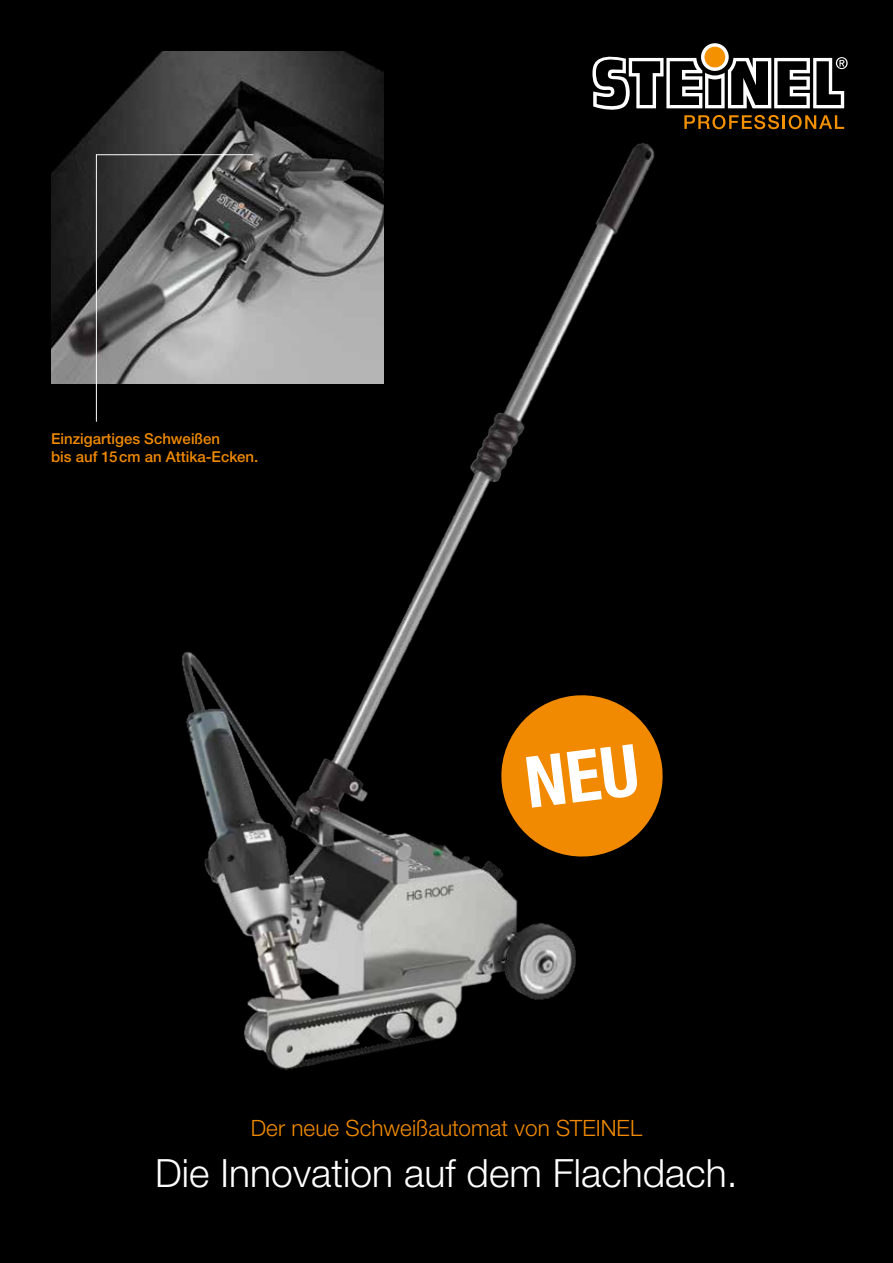
<style>
.page{position:relative;width:893px;height:1263px;background:#000}
.page>*{position:absolute;margin:0;border:0;box-sizing:border-box;transform-origin:0 0}
.t1{font:300 39px "Helvetica Neue LTW1 G";color:#fff}
.t2{font:300 22.5px "Helvetica Neue LTW1 G";color:#f18a00}
.t3{font:500 15px/18px "Helvetica Neue LTW1 G";color:#f18a00}
</style>
<div class="page">
<svg style="left:701px;top:43px;width:28px;height:28px"></svg>
<div style="left:704px;top:47px;width:21px;height:20px;background:#f39100;border-radius:50%"></div>
<svg style="left:592px;top:53px;width:256px;height:76px"></svg>
<img style="left:182px;top:112px;width:575px;height:958px">
<img style="left:51px;top:51px;width:332px;height:332px">
<svg style="left:96px;top:154px;width:158px;height:268px"></svg>
<svg style="left:497px;top:690px;width:170px;height:171px"></svg>
<p class="t3" style="left:51px;top:430px;width:209px">Einzigartiges Schweißen<br>bis auf 15cm an Attika-Ecken.</p>
<h2 class="t2" style="left:251px;top:1115px;width:393px">Der neue Schweißautomat von STEINEL</h2>
<h1 class="t1" style="left:155px;top:1150px;width:584px">Die Innovation auf dem Flachdach.</h1>
</div>
